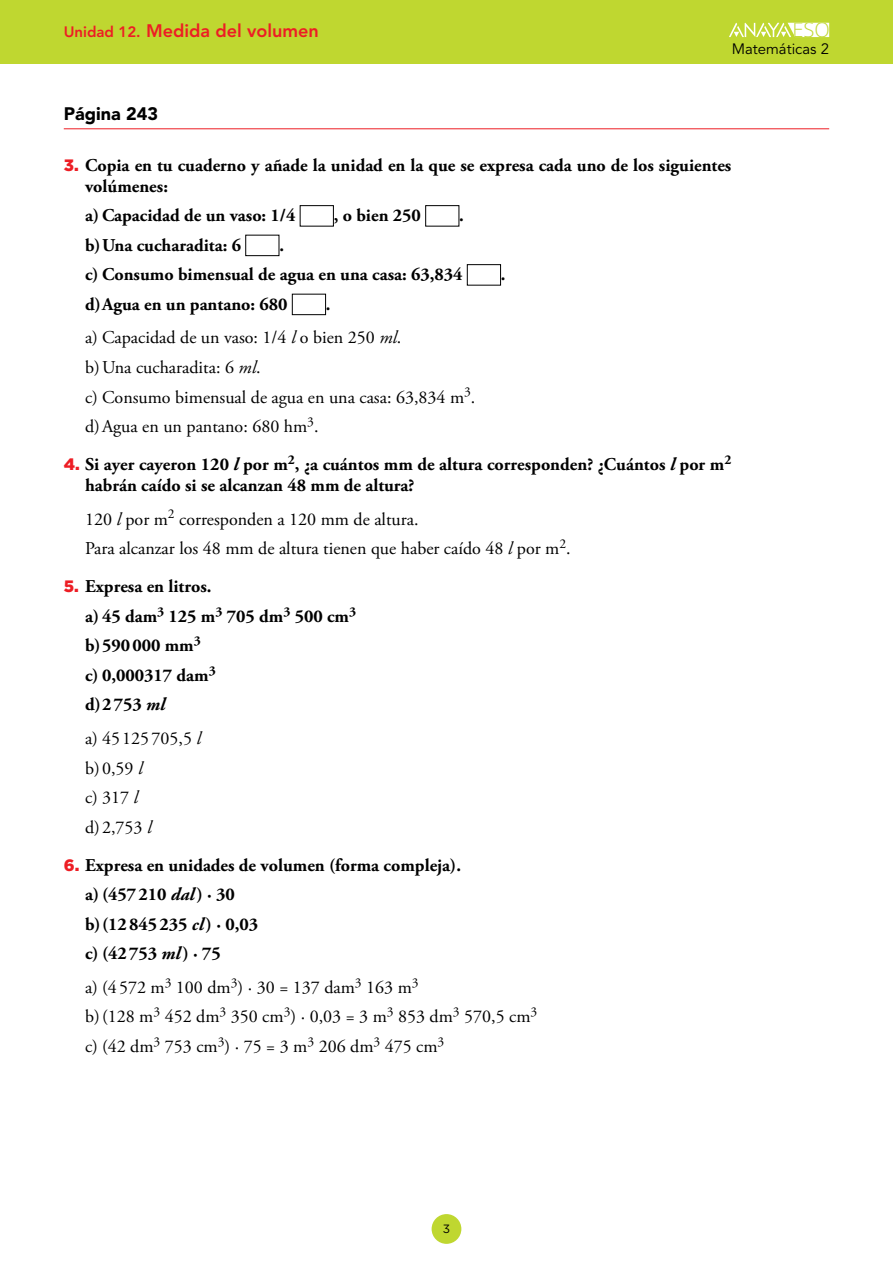
<style>
.page{position:relative;width:893px;height:1263px;background:#fff}
.page>*{position:absolute;margin:0;border:0;box-sizing:border-box;transform-origin:0 0}
.t1{font:300 20.25px "Open Sans";color:#bfd730}
.acti_TextoActiAparta{font:700 18px/21px "Adobe Garamond Pro";color:#000}
.Soluciones_apartados{font:18px "Adobe Garamond Pro";color:#000}
.Soluciones_sangrado{font:18px "Adobe Garamond Pro";color:#000}
.t2{font:800 18px "Avenir LT Std";color:#ed1d24}
.nuclPagina{font:900 18px "Avenir LT Std";color:#000}
.t3{font:15px "Avenir LT Std";color:#000}
.t4{font:12px "Gotham";color:#000}
.s1{font-size:15px}
.s2{font-family:"Gotham";font-weight:900;font-size:16.5px;color:#ed1d24}
.s3{font-style:italic}
</style>
<div class="page">
<div style="left:0;top:0;width:893px;height:64px;background:#bfd730"></div>
<svg style="left:729px;top:22px;width:100px;height:15px"></svg>
<div style="left:432px;top:1214px;width:29px;height:30px;background:#bfd730;border-radius:50%"></div>
<hr style="left:64px;top:128px;width:765px;height:1px;background:#ed1d24">
<div style="left:300px;top:205px;width:34px;height:21px;border:1px solid #000"></div>
<div style="left:425px;top:205px;width:34px;height:21px;border:1px solid #000"></div>
<div style="left:245px;top:235px;width:34px;height:21px;border:1px solid #000"></div>
<div style="left:467px;top:264px;width:34px;height:21px;border:1px solid #000"></div>
<div style="left:292px;top:294px;width:34px;height:21px;border:1px solid #000"></div>
<p class="t2" style="left:64px;top:20px;width:256px"><span class="s1">Unidad 12.</span> Medida del volumen</p>
<p class="t1" style="left:792px;top:16px;width:39px">ESO</p>
<p class="t3" style="left:732px;top:40px;width:99px">Matemáticas 2</p>
<p class="nuclPagina" style="left:64px;top:103px;width:96px">Página 243</p>
<p class="acti_TextoActiAparta" style="left:85px;top:155px;width:648px;text-indent:-21px"><span class="s2">3.</span> Copia en tu cuaderno y añade la unidad en la que se expresa cada uno de los siguientes volúmenes:</p>
<p class="acti_TextoActiAparta" style="left:85px;top:205px;width:212px">a) Capacidad de un vaso: 1/4</p>
<p class="acti_TextoActiAparta" style="left:334px;top:205px;width:89px">, o bien 250</p>
<p class="acti_TextoActiAparta" style="left:459px;top:205px;width:6px">.</p>
<p class="acti_TextoActiAparta" style="left:85px;top:235px;width:157px">b)Una cucharadita: 6</p>
<p class="acti_TextoActiAparta" style="left:279px;top:235px;width:6px">.</p>
<p class="acti_TextoActiAparta" style="left:85px;top:264px;width:379px">c) Consumo bimensual de agua en una casa: 63,834</p>
<p class="acti_TextoActiAparta" style="left:501px;top:264px;width:6px">.</p>
<p class="acti_TextoActiAparta" style="left:85px;top:294px;width:204px">d)Agua en un pantano: 680</p>
<p class="acti_TextoActiAparta" style="left:326px;top:294px;width:6px">.</p>
<p class="Soluciones_apartados" style="left:85px;top:327px;width:318px">a) Capacidad de un vaso: 1/4 <span class="s3">l</span> o bien 250 <span class="s3">ml</span>.</p>
<p class="Soluciones_apartados" style="left:85px;top:356px;width:177px">b)Una cucharadita: 6 <span class="s3">ml</span>.</p>
<p class="Soluciones_apartados" style="left:85px;top:386px;width:392px">c) Consumo bimensual de agua en una casa: 63,834 m<sup>3</sup>.</p>
<p class="Soluciones_apartados" style="left:85px;top:415px;width:235px">d)Agua en un pantano: 680 hm<sup>3</sup>.</p>
<p class="acti_TextoActiAparta" style="left:85px;top:454px;width:648px;text-indent:-21px"><span class="s2">4.</span> Si ayer cayeron 120 <span class="s3">l</span> por m<sup>2</sup>, ¿a cuántos mm de altura corresponden? ¿Cuántos <span class="s3">l</span> por m<sup>2 </sup>habrán caído si se alcanzan 48 mm de altura?</p>
<p class="Soluciones_sangrado" style="left:85px;top:508px;width:335px">120 <span class="s3">l</span> por m<sup>2</sup> corresponden a 120 mm de altura.</p>
<p class="Soluciones_sangrado" style="left:85px;top:538px;width:487px">Para alcanzar los 48 mm de altura tienen que haber caído 48 <span class="s3">l</span> por m<sup>2</sup>.</p>
<p class="acti_TextoActiAparta" style="left:64px;top:576px;width:149px"><span class="s2">5.</span> Expresa en litros.</p>
<p class="acti_TextoActiAparta" style="left:85px;top:606px;width:273px">a) 45 dam<sup>3</sup> 125 m<sup>3</sup> 705 dm<sup>3</sup> 500 cm<sup>3</sup></p>
<p class="acti_TextoActiAparta" style="left:85px;top:635px;width:117px">b)590000 mm<sup>3</sup></p>
<p class="acti_TextoActiAparta" style="left:85px;top:665px;width:132px">c) 0,000317 dam<sup>3</sup></p>
<p class="acti_TextoActiAparta" style="left:85px;top:694px;width:81px">d)2753 <span class="s3">ml</span></p>
<p class="Soluciones_apartados" style="left:85px;top:727px;width:117px">a) 45125 705,5 <span class="s3">l</span></p>
<p class="Soluciones_apartados" style="left:85px;top:757px;width:59px">b)0,59 <span class="s3">l</span></p>
<p class="Soluciones_apartados" style="left:85px;top:787px;width:54px">c) 317 <span class="s3">l</span></p>
<p class="Soluciones_apartados" style="left:85px;top:816px;width:68px">d)2,753 <span class="s3">l</span></p>
<p class="acti_TextoActiAparta" style="left:64px;top:855px;width:399px"><span class="s2">6.</span> Expresa en unidades de volumen (forma compleja).</p>
<p class="acti_TextoActiAparta" style="left:85px;top:884px;width:151px">a) (457210 <span class="s3">dal</span>) · 30</p>
<p class="acti_TextoActiAparta" style="left:85px;top:914px;width:175px">b)(12845235 <span class="s3">cl</span>) · 0,03</p>
<p class="acti_TextoActiAparta" style="left:85px;top:943px;width:137px">c) (42753 <span class="s3">ml</span>) · 75</p>
<p class="Soluciones_apartados" style="left:85px;top:976px;width:335px">a) (4 572 m<sup>3</sup> 100 dm<sup>3</sup>) · 30 = 137 dam<sup>3</sup> 163 m<sup>3</sup></p>
<p class="Soluciones_apartados" style="left:85px;top:1006px;width:454px">b)(128 m<sup>3</sup> 452 dm<sup>3</sup> 350 cm<sup>3</sup>) · 0,03 = 3 m<sup>3</sup> 853 dm<sup>3</sup> 570,5 cm<sup>3</sup></p>
<p class="Soluciones_apartados" style="left:85px;top:1035px;width:361px">c) (42 dm<sup>3</sup> 753 cm<sup>3</sup>) · 75 = 3 m<sup>3</sup> 206 dm<sup>3</sup> 475 cm<sup>3</sup></p>
<p class="t4" style="left:443px;top:1221px;width:9px">3</p>
</div>
